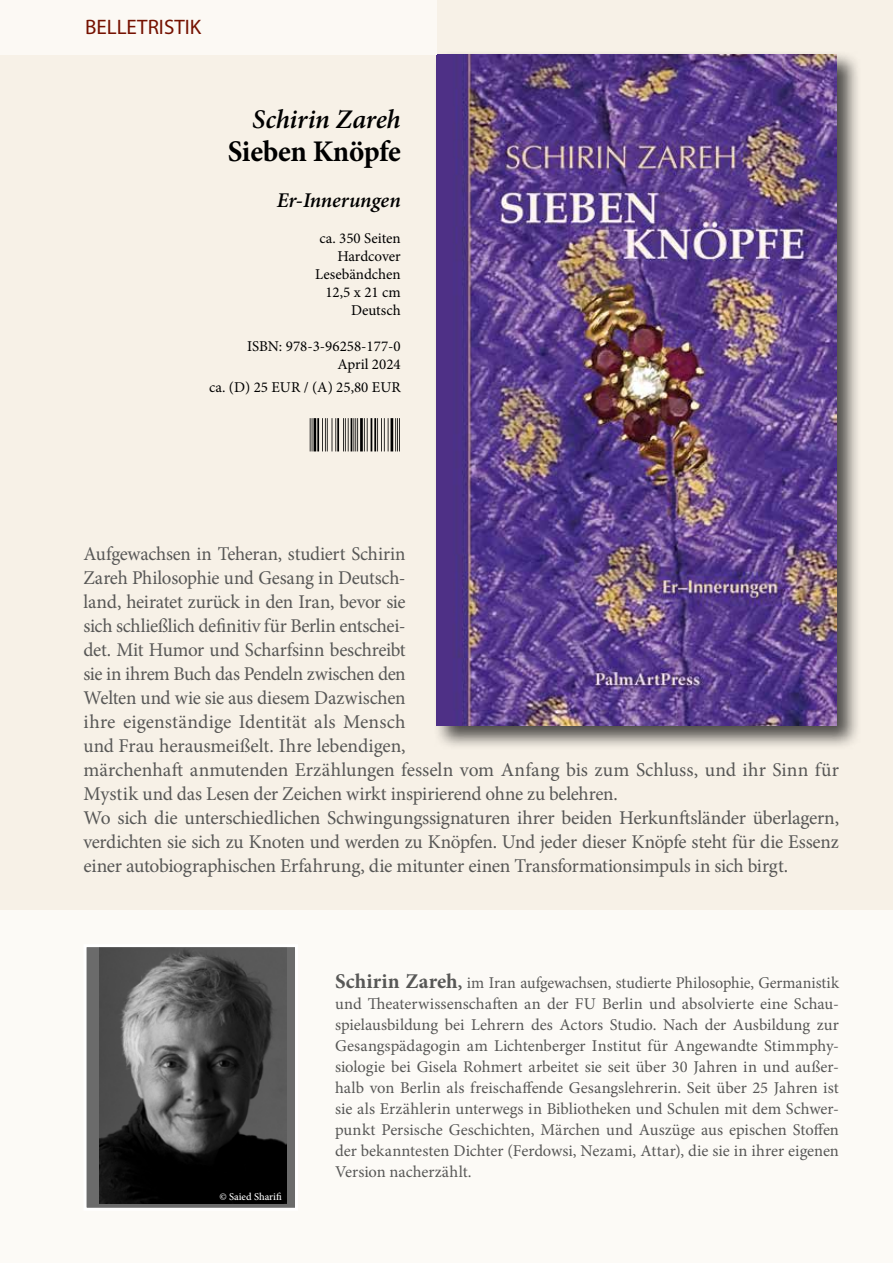
<style>
.page{position:relative;width:893px;height:1263px;background:#f7f1e7}
.page>*{position:absolute;margin:0;border:0;box-sizing:border-box;transform-origin:0 0}
.t1{font:700 30px "Minion Pro";letter-spacing:-.015em;color:#000}
.t2{font:italic 600 27px "Minion Pro";letter-spacing:-.01em;color:#000}
.t3{font:italic 600 21px "Minion Pro";letter-spacing:-.005em;color:#000}
.t4{font:21px "Myriad Pro";color:#751100}
.t5{font:19.5px/24px "Minion Pro";letter-spacing:-.01em;color:#575756;text-align:justify}
.t6{font:16.5px/21px "Minion Pro";color:#575756;text-align:justify}
.t7{font:15px/18px "Minion Pro";color:#000;text-align:right}
.t8{font:500 10.5px "Minion Pro";color:#fff}
.s1{font-weight:700;font-size:21px}
.s2{font-weight:700;font-size:18px}
</style>
<div class="page">
<div style="left:433px;top:50px;width:428px;height:701px;background:#000;opacity:.69"></div>
<img style="left:437px;top:54px;width:400px;height:672px">
<div style="left:0;top:911px;width:893px;height:352px;background:#fcfaf6"></div>
<div style="left:85px;top:945px;width:211px;height:264px;background:#6b6b6b"></div>
<img style="left:99px;top:948px;width:187px;height:256px">
<div style="left:84px;top:944px;width:214px;height:267px;border:3px solid #fff"></div>
<hr style="left:399px;top:418px;width:1px;height:33px;background:#000">
<hr style="left:397px;top:418px;width:1px;height:33px;background:#000">
<hr style="left:395px;top:418px;width:1px;height:33px;background:#000">
<hr style="left:391px;top:418px;width:2px;height:33px;background:#000">
<hr style="left:388px;top:418px;width:1px;height:33px;background:#000">
<hr style="left:384px;top:418px;width:1px;height:33px;background:#000">
<hr style="left:381px;top:418px;width:1px;height:33px;background:#000">
<hr style="left:377px;top:418px;width:1px;height:33px;background:#000">
<hr style="left:374px;top:418px;width:2px;height:33px;background:#000">
<hr style="left:371px;top:418px;width:1px;height:33px;background:#000">
<hr style="left:367px;top:418px;width:1px;height:33px;background:#000">
<hr style="left:364px;top:418px;width:1px;height:33px;background:#000">
<hr style="left:360px;top:418px;width:3px;height:33px;background:#000">
<hr style="left:357px;top:418px;width:1px;height:33px;background:#000">
<hr style="left:355px;top:418px;width:1px;height:33px;background:#000">
<hr style="left:353px;top:418px;width:1px;height:33px;background:#000">
<hr style="left:351px;top:418px;width:1px;height:33px;background:#000">
<hr style="left:348px;top:418px;width:1px;height:33px;background:#000">
<hr style="left:345px;top:418px;width:1px;height:33px;background:#000">
<hr style="left:343px;top:418px;width:1px;height:33px;background:#000">
<hr style="left:337px;top:418px;width:2px;height:33px;background:#000">
<hr style="left:335px;top:418px;width:1px;height:33px;background:#000">
<hr style="left:332px;top:418px;width:1px;height:33px;background:#000">
<hr style="left:327px;top:418px;width:1px;height:33px;background:#000">
<hr style="left:325px;top:418px;width:1px;height:33px;background:#000">
<hr style="left:322px;top:418px;width:1px;height:33px;background:#000">
<hr style="left:317px;top:418px;width:2px;height:33px;background:#000">
<hr style="left:314px;top:418px;width:2px;height:33px;background:#000">
<hr style="left:312px;top:418px;width:1px;height:33px;background:#000">
<hr style="left:310px;top:418px;width:1px;height:33px;background:#000">
<div style="left:0;top:0;width:437px;height:54px;background:#fcf9f4"></div>
<p class="t4" style="left:85px;top:14px;width:118px">BELLETRISTIK</p>
<h2 class="t2" style="left:252px;top:100px;width:150px">Schirin Zareh</h2>
<h1 class="t1" style="left:228px;top:130px;width:174px">Sieben Knöpfe</h1>
<p class="t3" style="left:277px;top:186px;width:125px">Er-Innerungen</p>
<p class="t7" style="left:315px;top:230px;width:87px">ca. 350 Seiten<br>Hardcover<br>Lesebändchen<br>12,5 x 21 cm<br>Deutsch</p>
<p class="t7" style="left:247px;top:338px;width:155px">ISBN: 978-3-96258-177-0<br>April 2024</p>
<p class="t7" style="left:209px;top:378px;width:193px">ca. (D) 25 EUR / (A) 25,80 EUR</p>
<p class="t5" style="left:84px;top:542px;width:324px">Aufgewachsen in Teheran, studiert Schirin Zareh Philosophie und Gesang in Deutsch&shy;land, heiratet zurück in den Iran, bevor sie sich schließlich definitiv für Berlin entschei&shy;det. Mit Humor und Scharfsinn beschreibt sie in ihrem Buch das Pendeln zwischen den Welten und wie sie aus diesem Dazwischen ihre eigenständige Identität als Mensch und Frau herausmeißelt. Ihre lebendigen,</p>
<p class="t5" style="left:84px;top:757px;width:757px;text-align:left">märchenhaft anmutenden Erzählungen fesseln vom Anfang bis zum Schluss, und ihr Sinn für Mystik und das Lesen der Zeichen wirkt inspirierend ohne zu belehren.<br>Wo sich die unterschiedlichen Schwingungssignaturen ihrer beiden Herkunftsländer überlagern, verdichten sie sich zu Knoten und werden zu Knöpfen. Und jeder dieser Knöpfe steht für die Essenz einer autobiographischen Erfahrung, die mitunter einen Transformationsimpuls in sich birgt.</p>
<p class="t8" style="left:219px;top:1190px;width:64px">© Saied Sharifi</p>
<p class="t6" style="left:335px;top:972px;width:505px"><span class="s1">Schirin Zareh</span><span class="s2">,</span> im Iran aufgewachsen, studierte Philosophie, Germanistik und Theaterwissenschaften an der FU Berlin und absolvierte eine Schau&shy;spielausbildung bei Lehrern des Actors Studio. Nach der Ausbildung zur Gesangspädagogin am Lichtenberger Institut für Angewandte Stimmphy&shy;siologie bei Gisela Rohmert arbeitet sie seit über 30 Jahren in und außer&shy;halb von Berlin als freischaffende Gesangslehrerin. Seit über 25 Jahren ist sie als Erzählerin unterwegs in Bibliotheken und Schulen mit dem Schwer&shy;punkt Persische Geschichten, Märchen und Auszüge aus epischen Stoffen der bekanntesten Dichter (Ferdowsi, Nezami, Attar), die sie in ihrer eigenen Version nacherzählt.</p>
</div>
